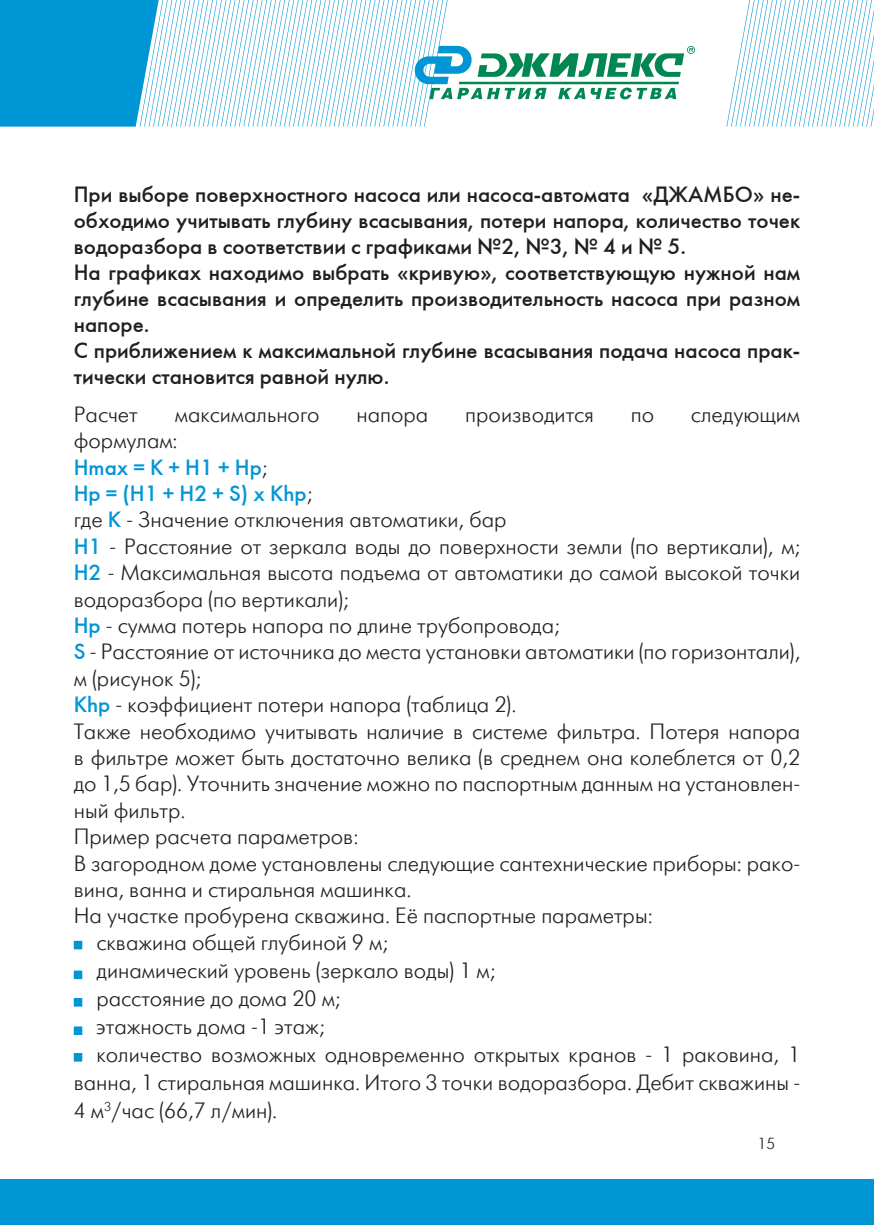
<style>
.page{position:relative;width:874px;height:1225px;background:#fff}
.page>*{position:absolute;margin:0;border:0;box-sizing:border-box;transform-origin:0 0}
.t1{font:22px "Futuris Light C";color:#231f20}
.t2{font:22px/26px "Futuris C";color:#231f20}
.t3{font:22px/26.4px "Futuris C";color:#0096d6}
.t4{font:16px "Futuris Light C";color:#231f20}
.s1{font-family:"Futuris Light C";color:#231f20}
.s2{font-family:"Futuris C";color:#0096d6}
</style>
<div class="page">
<svg style="left:0;top:0;width:694px;height:127px"></svg>
<svg style="left:726px;top:0;width:147px;height:127px"></svg>
<div style="left:0;top:1179px;width:873px;height:46px;background:#0096d6"></div>
<div style="left:74px;top:941px;width:7px;height:7px;background:#0096d6"></div>
<div style="left:74px;top:940px;width:8px;height:9px;border:1px solid #0096d6"></div>
<div style="left:74px;top:971px;width:7px;height:7px;background:#0096d6"></div>
<div style="left:74px;top:970px;width:8px;height:9px;border:1px solid #0096d6"></div>
<div style="left:74px;top:998px;width:7px;height:8px;background:#0096d6"></div>
<div style="left:74px;top:998px;width:8px;height:8px;border:1px solid #0096d6"></div>
<div style="left:74px;top:1027px;width:7px;height:7px;background:#0096d6"></div>
<div style="left:74px;top:1026px;width:8px;height:9px;border:1px solid #0096d6"></div>
<div style="left:74px;top:1053px;width:7px;height:8px;background:#0096d6"></div>
<div style="left:74px;top:1053px;width:8px;height:8px;border:1px solid #0096d6"></div>
<p class="t2" style="left:74px;top:184px;width:727px">При выборе поверхностного насоса или насоса-автомата «ДЖАМБО» не&shy;обходимо учитывать глубину всасывания, потери напора, количество точек водоразбора в соответствии с графиками №2, №3, № 4 и № 5.<br>На графиках находимо выбрать «кривую», соответствующую нужной нам глубине всасывания и определить производительность насоса при разном напоре.<br>С приближением к максимальной глубине всасывания подача насоса прак&shy;тически становится равной нулю.</p>
<p class="t1" style="left:74px;top:405px;width:66px">Расчет</p>
<p class="t1" style="left:175px;top:405px;width:146px">максимального</p>
<p class="t1" style="left:356px;top:405px;width:73px">напора</p>
<p class="t1" style="left:465px;top:405px;width:130px">производится</p>
<p class="t1" style="left:630px;top:405px;width:25px">по</p>
<p class="t1" style="left:690px;top:405px;width:111px">следующим</p>
<p class="t1" style="left:74px;top:431px;width:105px">формулам:</p>
<p class="t3" style="left:74px;top:455px;width:240px">Нmах = К + Н1 + Нр<span class="s1">;<br></span>Нр = (Н1 + H2 + S) х Khp<span class="s1">;</span></p>
<p class="t1" style="left:74px;top:511px;width:434px">где <span class="s2">К</span> - Значение отключения автоматики, бар</p>
<p class="t1" style="left:74px;top:537px;width:727px"><span class="s2">Н1</span> - Расстояние от зеркала воды до поверхности земли (по вертикали), м;</p>
<p class="t1" style="left:74px;top:563px;width:727px"><span class="s2">Н2</span> - Максимальная высота подъема от автоматики до самой высокой точки</p>
<p class="t1" style="left:74px;top:590px;width:276px">водоразбора (по вертикали);</p>
<p class="t1" style="left:74px;top:616px;width:487px"><span class="s2">Нр</span> - сумма потерь напора по длине трубопровода;</p>
<p class="t1" style="left:74px;top:643px;width:727px"><span class="s2">S</span> - Расстояние от источника до места установки автоматики (по горизонтали),</p>
<p class="t1" style="left:74px;top:669px;width:129px">м (рисунок 5);</p>
<p class="t1" style="left:74px;top:695px;width:444px"><span class="s2">Khp</span> - коэффициент потери напора (таблица 2).</p>
<p class="t1" style="left:74px;top:722px;width:727px">Также необходимо учитывать наличие в системе фильтра. Потеря напора</p>
<p class="t1" style="left:74px;top:748px;width:727px">в фильтре может быть достаточно велика (в среднем она колеблется от 0,2</p>
<p class="t1" style="left:74px;top:775px;width:727px">до 1,5 бар). Уточнить значение можно по паспортным данным на установлен-</p>
<p class="t1" style="left:74px;top:801px;width:113px">ный фильтр.</p>
<p class="t1" style="left:74px;top:827px;width:286px">Пример расчета параметров:</p>
<p class="t1" style="left:74px;top:854px;width:727px">В загородном доме установлены следующие сантехнические приборы: рако-</p>
<p class="t1" style="left:74px;top:880px;width:339px">вина, ванна и стиральная машинка.</p>
<p class="t1" style="left:74px;top:907px;width:580px">На участке пробурена скважина. Её паспортные параметры:</p>
<p class="t1" style="left:96px;top:933px;width:293px">скважина общей глубиной 9 м;</p>
<p class="t1" style="left:96px;top:961px;width:400px">динамический уровень (зеркало воды) 1 м;</p>
<p class="t1" style="left:96px;top:989px;width:245px">расстояние до дома 20 м;</p>
<p class="t1" style="left:96px;top:1017px;width:229px">этажность дома -1 этаж;</p>
<p class="t1" style="left:96px;top:1045px;width:704px">количество возможных одновременно открытых кранов - 1 раковина, 1</p>
<p class="t1" style="left:74px;top:1073px;width:727px">ванна, 1 стиральная машинка. Итого 3 точки водоразбора. Дебит скважины -</p>
<p class="t1" style="left:74px;top:1101px;width:205px">4 м<sup>3</sup>/час (66,7 л/мин).</p>
<p class="t4" style="left:757px;top:1136px;width:19px">15</p>
</div>
